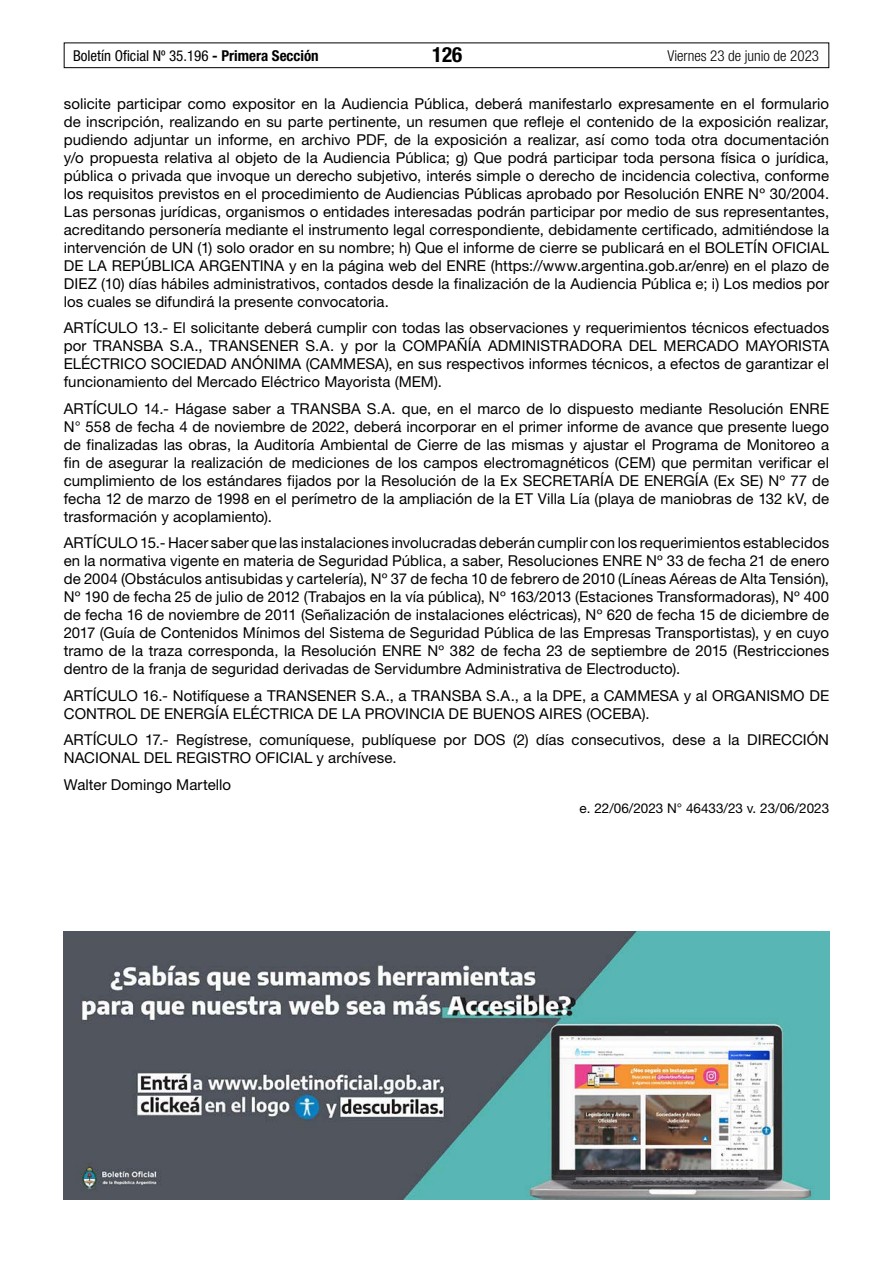
<style>
.page{position:relative;width:893px;height:1263px;background:#fff}
.page>*{position:absolute;margin:0;border:0;box-sizing:border-box;transform-origin:0 0}
.t1{font:700 condensed 21px "Helvetica Neue LT Std";color:#000}
.t2{font:15px/18px "Helvetica Neue LT Std";letter-spacing:.005em;color:#000;text-align:justify}
.t3{font:condensed 15px "Helvetica Neue LT Std";color:#000}
.t4{font:300 condensed 15px "Helvetica Neue LT Std";color:#000}
.t5{font:13.5px "Helvetica Neue LT Std";color:#000}
.s1{font-weight:700}
</style>
<div class="page">
<div style="left:64px;top:43px;width:765px;height:25px;border:1px solid #000"></div>
<img style="left:64px;top:931px;width:765px;height:268px">
<p class="t3" style="left:73px;top:47px;width:247px">Boletín Oficial Nº 35.196 <span class="s1">- Primera Sección</span></p>
<h1 class="t1" style="left:432px;top:42px;width:32px">126</h1>
<p class="t4" style="left:667px;top:47px;width:153px">Viernes 23 de junio de 2023</p>
<p class="t2" style="left:64px;top:94px;width:767px">solicite participar como expositor en la Audiencia Pública, deberá manifestarlo expresamente en el formulario de inscripción, realizando en su parte pertinente, un resumen que refleje el contenido de la exposición realizar, pudiendo adjuntar un informe, en archivo PDF, de la exposición a realizar, así como toda otra documentación y/o propuesta relativa al objeto de la Audiencia Pública; g) Que podrá participar toda persona física o jurídica, pública o privada que invoque un derecho subjetivo, interés simple o derecho de incidencia colectiva, conforme los requisitos previstos en el procedimiento de Audiencias Públicas aprobado por Resolución ENRE Nº 30/2004.<br>Las personas jurídicas, organismos o entidades interesadas podrán participar por medio de sus representantes, acreditando personería mediante el instrumento legal correspondiente, debidamente certificado, admitiéndose la intervención de UN (1) solo orador en su nombre; h) Que el informe de cierre se publicará en el BOLETÍN OFICIAL DE LA REPÚBLICA ARGENTINA y en la página web del ENRE (https://www.argentina.gob.ar/enre) en el plazo de DIEZ (10) días hábiles administrativos, contados desde la finalización de la Audiencia Pública e; i) Los medios por los cuales se difundirá la presente convocatoria.</p>
<p class="t2" style="left:64px;top:318px;width:767px">ARTÍCULO 13.- El solicitante deberá cumplir con todas las observaciones y requerimientos técnicos efectuados por TRANSBA S.A., TRANSENER S.A. y por la COMPAÑÍA ADMINISTRADORA DEL MERCADO MAYORISTA ELÉCTRICO SOCIEDAD ANÓNIMA (CAMMESA), en sus respectivos informes técnicos, a efectos de garantizar el funcionamiento del Mercado Eléctrico Mayorista (MEM).</p>
<p class="t2" style="left:64px;top:399px;width:767px">ARTÍCULO 14.- Hágase saber a TRANSBA S.A. que, en el marco de lo dispuesto mediante Resolución ENRE N° 558 de fecha 4 de noviembre de 2022, deberá incorporar en el primer informe de avance que presente luego de finalizadas las obras, la Auditoría Ambiental de Cierre de las mismas y ajustar el Programa de Monitoreo a fin de asegurar la realización de mediciones de los campos electromagnéticos (CEM) que permitan verificar el cumplimiento de los estándares fijados por la Resolución de la Ex SECRETARÍA DE ENERGÍA (Ex SE) Nº 77 de fecha 12 de marzo de 1998 en el perímetro de la ampliación de la ET Villa Lía (playa de maniobras de 132 kV, de trasformación y acoplamiento).</p>
<p class="t2" style="left:64px;top:533px;width:767px">ARTÍCULO 15.- Hacer saber que las instalaciones involucradas deberán cumplir con los requerimientos establecidos en la normativa vigente en materia de Seguridad Pública, a saber, Resoluciones ENRE Nº 33 de fecha 21 de enero de 2004 (Obstáculos antisubidas y cartelería), Nº 37 de fecha 10 de febrero de 2010 (Líneas Aéreas de Alta Tensión), Nº 190 de fecha 25 de julio de 2012 (Trabajos en la vía pública), Nº 163/2013 (Estaciones Transformadoras), Nº 400 de fecha 16 de noviembre de 2011 (Señalización de instalaciones eléctricas), Nº 620 de fecha 15 de diciembre de 2017 (Guía de Contenidos Mínimos del Sistema de Seguridad Pública de las Empresas Transportistas), y en cuyo tramo de la traza corresponda, la Resolución ENRE Nº 382 de fecha 23 de septiembre de 2015 (Restricciones dentro de la franja de seguridad derivadas de Servidumbre Administrativa de Electroducto).</p>
<p class="t2" style="left:64px;top:686px;width:767px">ARTÍCULO 16.- Notifíquese a TRANSENER S.A., a TRANSBA S.A., a la DPE, a CAMMESA y al ORGANISMO DE<br>CONTROL DE ENERGÍA ELÉCTRICA DE LA PROVINCIA DE BUENOS AIRES (OCEBA).</p>
<p class="t2" style="left:64px;top:730px;width:767px">ARTÍCULO 17.- Regístrese, comuníquese, publíquese por DOS (2) días consecutivos, dese a la DIRECCIÓN<br>NACIONAL DEL REGISTRO OFICIAL y archívese.</p>
<p class="t2" style="left:64px;top:775px;width:169px">Walter Domingo Martello</p>
<p class="t5" style="left:580px;top:800px;width:251px">e. 22/06/2023 N° 46433/23 v. 23/06/2023</p>
</div>
